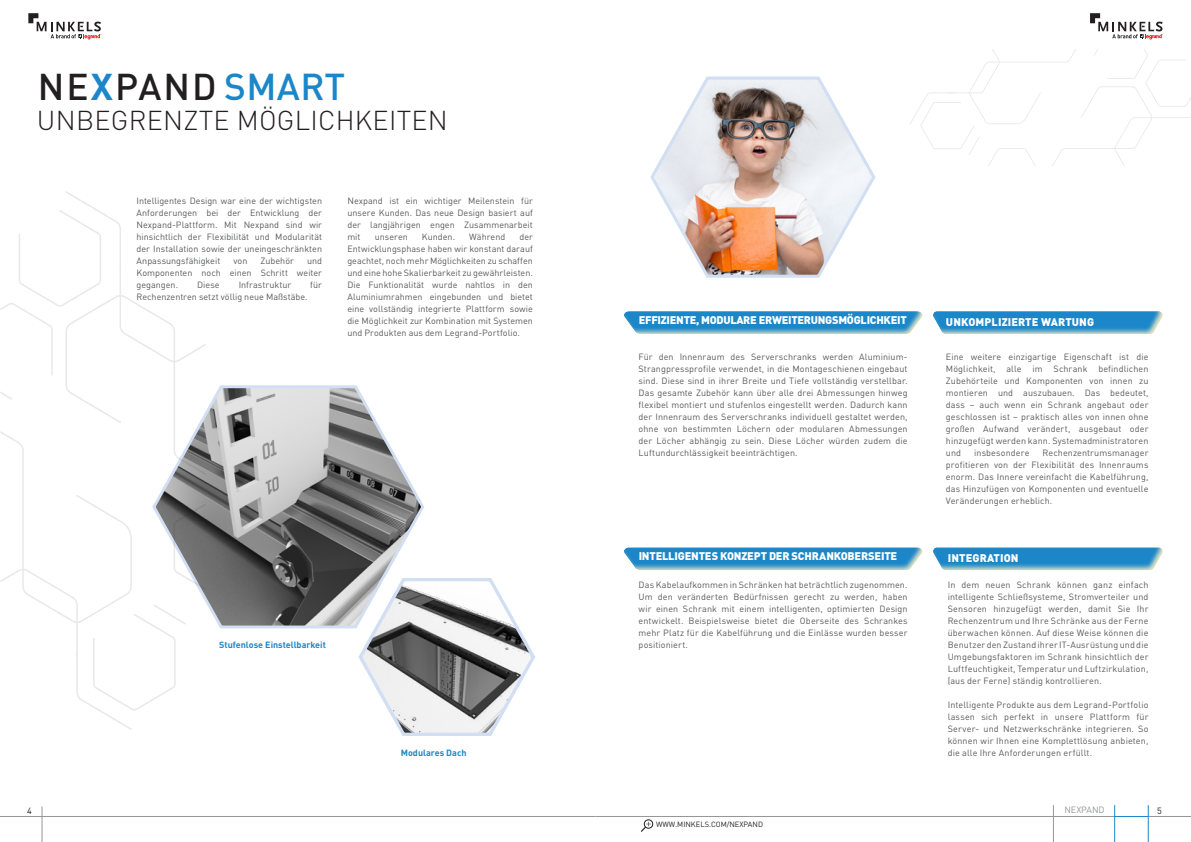
<style>
.page{position:relative;width:1191px;height:842px;background:#fff}
.page>*{position:absolute;margin:0;border:0;box-sizing:border-box;transform-origin:0 0}
.t1{font:500 36.8px "DIN Pro";letter-spacing:.055em;color:#231f20}
.t2{font:300 27px "DIN Pro";letter-spacing:.01em;color:#231f20}
.t3{font:900 11px "DIN Pro";letter-spacing:-.02em;color:#fff}
.t4{font:900 11px "DIN Pro";letter-spacing:.01em;color:#fff}
.t5{font:9px/12px "DIN Pro";letter-spacing:.01em;color:#58595b;text-align:justify}
.t6{font:700 9px "DIN Pro";color:#1c87c8}
.t7{font:9px "DIN Pro";color:#949698}
.t8{font:9px "DIN Pro";color:#231f20}
.t9{font:7.5px "DIN Pro";color:#231f20}
.s1{font-weight:700;color:#1c87c8}
.s2{font-size:37px;color:#1c87c8}
</style>
<div class="page">
<hr style="left:42px;top:806px;width:1px;height:36px;background:#949698">
<hr style="left:0;top:816px;width:595px;height:1px;background:#949698">
<hr style="left:595px;top:816px;width:520px;height:1px;background:#949698">
<hr style="left:1114px;top:816px;width:34px;height:1px;background:#1c87c8">
<hr style="left:1148px;top:816px;width:43px;height:1px;background:#949698">
<hr style="left:1053px;top:805px;width:1px;height:37px;background:#949698">
<hr style="left:1148px;top:805px;width:1px;height:37px;background:#1c87c8">
<div style="left:644px;top:819px;width:9px;height:10px;border:1px solid #231f20;border-radius:50%"></div>
<svg style="left:641px;top:822px;width:9px;height:10px"></svg>
<hr style="left:1114px;top:805px;width:1px;height:37px;background:#1c87c8">
<svg style="left:1090px;top:13px;width:73px;height:27px"></svg>
<svg style="left:28px;top:13px;width:74px;height:27px"></svg>
<svg style="left:206px;top:385px;width:218px;height:244px;background:#979898"></svg>
<svg style="left:0;top:191px;width:206px;height:539px"></svg>
<svg style="left:910px;top:49px;width:281px;height:117px"></svg>
<svg style="left:933px;top:311px;width:229px;height:23px;background:#3d97ca"></svg>
<svg style="left:624px;top:311px;width:299px;height:23px;background:#3d97ca"></svg>
<svg style="left:933px;top:547px;width:230px;height:24px;background:#499dcc"></svg>
<img style="left:650px;top:76px;width:226px;height:202px">
<svg style="left:624px;top:547px;width:299px;height:24px;background:#479ccc"></svg>
<svg style="left:356px;top:575px;width:179px;height:161px"></svg>
<h1 class="t1" style="left:38px;top:57px;width:309px">NE<span class="s1">X</span>PAND<span class="s2">SMART</span></h1>
<h2 class="t2" style="left:37px;top:99px;width:412px">UNBEGRENZTE MÖGLICHKEITEN</h2>
<p class="t5" style="left:137px;top:194px;width:187px">Intelligentes Design war eine der wichtigsten Anforderungen bei der Entwicklung der Nexpand-Plattform. Mit Nexpand sind wir hinsichtlich der Flexibilität und Modularität der Installation sowie der uneingeschränkten Anpassungsfähigkeit</p>
<p class="t5" style="left:137px;top:254px;width:187px;text-indent:170px">und Komponenten noch einen Schritt weiter gegangen.</p>
<p class="t5" style="left:233px;top:254px;width:15px">von</p>
<p class="t5" style="left:260px;top:254px;width:35px">Zubehör</p>
<p class="t5" style="left:197px;top:278px;width:24px">Diese</p>
<p class="t5" style="left:239px;top:278px;width:54px">Infrastruktur</p>
<p class="t5" style="left:310px;top:278px;width:13px">für</p>
<p class="t5" style="left:137px;top:290px;width:173px">Rechenzentren setzt völlig neue Maßstäbe.</p>
<p class="t5" style="left:347px;top:194px;width:187px">Nexpand ist ein wichtiger Meilenstein für unsere Kunden. Das neue Design basiert auf der langjährigen engen Zusammenarbeit mit</p>
<p class="t5" style="left:347px;top:230px;width:187px;text-indent:172px">der Entwicklungsphase haben wir konstant darauf geachtet, noch mehr Möglichkeiten zu schaffen und eine hohe Skalierbarkeit zu gewährleisten.<br>Die Funktionalität wurde nahtlos in den Aluminiumrahmen eingebunden und bietet eine vollständig integrierte Plattform sowie die Möglichkeit zur Kombination mit Systemen und Produkten aus dem Legrand-Portfolio.</p>
<p class="t5" style="left:375px;top:230px;width:35px">unseren</p>
<p class="t5" style="left:422px;top:230px;width:35px">Kunden.</p>
<p class="t5" style="left:469px;top:230px;width:38px">Während</p>
<p class="t6" style="left:219px;top:637px;width:108px">Stufenlose Einstellbarkeit</p>
<p class="t6" style="left:401px;top:745px;width:67px">Modulares Dach</p>
<p class="t3" style="left:638px;top:311px;width:270px">EFFIZIENTE, MODULARE ERWEITERUNGSMÖGLICHKEIT</p>
<p class="t5" style="left:638px;top:350px;width:270px">Für den Innenraum des Serverschranks werden Aluminium-Strangpressprofile verwendet, in die Montageschienen eingebaut sind. Diese sind in ihrer Breite und Tiefe vollständig verstellbar.<br>Das gesamte Zubehör kann über alle drei Abmessungen hinweg flexibel montiert und stufenlos eingestellt werden. Dadurch kann der Innenraum des Serverschranks individuell gestaltet werden, ohne von bestimmten Löchern oder modularen Abmessungen der Löcher abhängig zu sein. Diese Löcher würden zudem die Luftundurchlässigkeit beeinträchtigen.</p>
<p class="t3" style="left:638px;top:547px;width:260px">INTELLIGENTES KONZEPT DER SCHRANKOBERSEITE</p>
<p class="t5" style="left:638px;top:578px;width:270px">Das Kabelaufkommen in Schränken hat beträchtlich zugenommen.<br>Um den veränderten Bedürfnissen gerecht zu werden, haben wir einen Schrank mit einem intelligenten, optimierten Design entwickelt. Beispielsweise bietet die Oberseite des Schrankes mehr Platz für die Kabelführung und die Einlässe wurden besser positioniert.</p>
<p class="t4" style="left:946px;top:312px;width:150px">UNKOMPLIZIERTE WARTUNG</p>
<p class="t5" style="left:946px;top:350px;width:204px">Eine weitere einzigartige Eigenschaft ist die Möglichkeit, alle im Schrank befindlichen Zubehörteile und Komponenten von innen zu montieren und auszubauen. Das bedeutet, dass – auch wenn ein Schrank angebaut oder geschlossen ist – praktisch alles von innen ohne großen Aufwand verändert, ausgebaut oder hinzugefügt werden kann. Systemadministratoren und</p>
<p class="t5" style="left:974px;top:446px;width:57px">insbesondere</p>
<p class="t5" style="left:946px;top:446px;width:204px;text-indent:97px">Rechenzentrumsmanager profitieren von der Flexibilität des Innenraums enorm. Das Innere vereinfacht die Kabelführung, das Hinzufügen von Komponenten und eventuelle Veränderungen erheblich.</p>
<p class="t4" style="left:947px;top:548px;width:72px">INTEGRATION</p>
<p class="t5" style="left:947px;top:578px;width:202px">In dem neuen Schrank können ganz einfach intelligente Schließsysteme, Stromverteiler und Sensoren hinzugefügt werden, damit Sie Ihr Rechenzentrum und Ihre Schränke aus der Ferne überwachen können. Auf diese Weise können die Benutzer den Zustand ihrer IT-Ausrüstung und die Umgebungsfaktoren im Schrank hinsichtlich der Luftfeuchtigkeit, Temperatur und Luftzirkulation, (aus der Ferne) ständig kontrollieren.</p>
<p class="t5" style="left:947px;top:698px;width:202px">Intelligente Produkte aus dem Legrand-Portfolio lassen sich perfekt in unsere Plattform für Server- und Netzwerkschränke integrieren. So können wir Ihnen eine Komplettlösung anbieten, die alle Ihre Anforderungen erfüllt.</p>
<p class="t8" style="left:27px;top:803px;width:6px">4</p>
<p class="t7" style="left:1064px;top:803px;width:42px">NEXPAND</p>
<p class="t8" style="left:1157px;top:803px;width:6px">5</p>
<p class="t9" style="left:656px;top:818px;width:108px">WWW.MINKELS.COM/NEXPAND</p>
</div>
